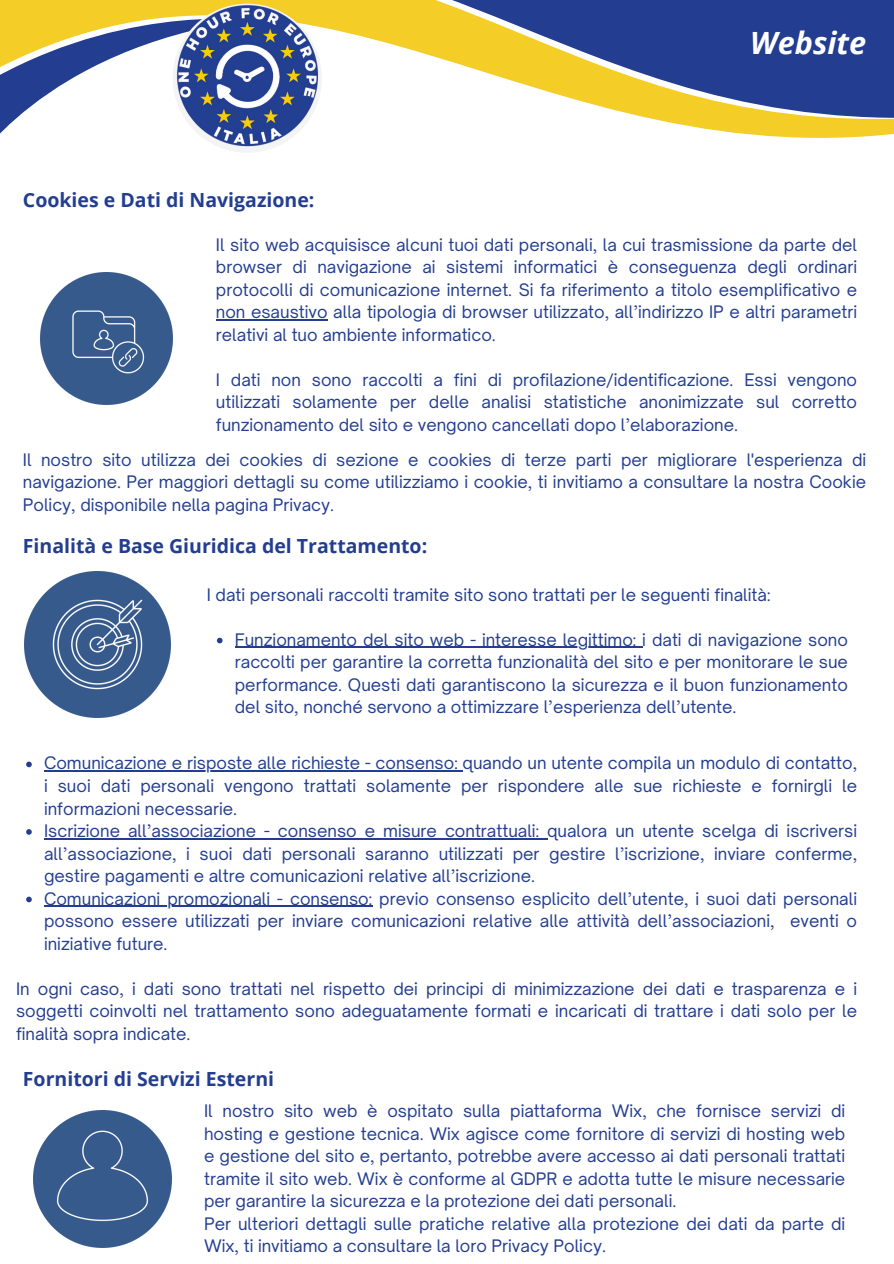
<style>
.page{position:relative;width:894px;height:1264px;background:#fff}
.page>*{position:absolute;margin:0;border:0;box-sizing:border-box;transform-origin:0 0}
.t1{font:italic 700 30.6px "Open Sans";color:#fff}
.t2{font:700 19.5px "Open Sans";color:#233e90}
.t3{font:16.5px/22.5px "Open Sauce One";color:#233e90;text-align:justify}
</style>
<div class="page">
<svg style="left:0;top:0;width:893px;height:138px"></svg>
<svg style="left:0;top:3px;width:171px;height:135px"></svg>
<img style="left:171px;top:0;width:152px;height:152px">
<img style="left:41px;top:273px;width:132px;height:131px">
<img style="left:34px;top:1110px;width:137px;height:137px">
<hr style="left:216px;top:319px;width:111px;height:1px;background:#233e90">
<img style="left:25px;top:571px;width:146px;height:146px">
<svg style="left:217px;top:637px;width:5px;height:6px"></svg>
<hr style="left:235px;top:646px;width:407px;height:2px;background:#233e90">
<svg style="left:26px;top:761px;width:6px;height:6px"></svg>
<hr style="left:44px;top:770px;width:418px;height:1px;background:#233e90">
<svg style="left:26px;top:829px;width:6px;height:5px"></svg>
<hr style="left:44px;top:838px;width:503px;height:1px;background:#233e90">
<svg style="left:26px;top:896px;width:6px;height:6px"></svg>
<hr style="left:44px;top:905px;width:328px;height:1px;background:#233e90">
<p class="t2" style="left:23px;top:187px;width:293px">Cookies e Dati di Navigazione:</p>
<h2 class="t1" style="left:750px;top:21px;width:117px">Website</h2>
<p class="t3" style="left:216px;top:233px;width:642px">Il sito web acquisisce alcuni tuoi dati personali, la cui trasmissione da parte del browser di navigazione ai sistemi informatici è conseguenza degli ordinari protocolli di comunicazione internet. Si fa riferimento a titolo esemplificativo e non esaustivo alla tipologia di browser utilizzato, all’indirizzo IP e altri parametri relativi al tuo ambiente informatico.</p>
<p class="t3" style="left:216px;top:368px;width:642px">I dati non sono raccolti a fini di profilazione/identificazione. Essi vengono utilizzati solamente per delle analisi statistiche anonimizzate sul corretto funzionamento del sito e vengono cancellati dopo l’elaborazione.</p>
<h1 class="t3" style="left:23px;top:448px;width:844px">Il nostro sito utilizza dei cookies di sezione e cookies di terze parti per migliorare l'esperienza di navigazione. Per maggiori dettagli su come utilizziamo i cookie, ti invitiamo a consultare la nostra Cookie Policy, disponibile nella pagina Privacy.</h1>
<p class="t2" style="left:23px;top:532px;width:406px">Finalità e Base Giuridica del Trattamento:</p>
<p class="t3" style="left:207px;top:583px;width:565px">I dati personali raccolti tramite sito sono trattati per le seguenti finalità:</p>
<p class="t3" style="left:235px;top:628px;width:614px">Funzionamento del sito web - interesse legittimo: i dati di navigazione sono raccolti per garantire la corretta funzionalità del sito e per monitorare le sue performance. Questi dati garantiscono la sicurezza e il buon funzionamento del sito, nonché servono a ottimizzare l’esperienza dell’utente.</p>
<h2 class="t3" style="left:44px;top:752px;width:814px">Comunicazione e risposte alle richieste - consenso: quando un utente compila un modulo di contatto, i suoi dati personali vengono trattati solamente per rispondere alle sue richieste e fornirgli le informazioni necessarie.</h2>
<p class="t3" style="left:44px;top:819px;width:814px">Iscrizione all’associazione - consenso e misure contrattuali: qualora un utente scelga di iscriversi all’associazione, i suoi dati personali saranno utilizzati per gestire l’iscrizione, inviare conferme, gestire pagamenti e altre comunicazioni relative all’iscrizione.</p>
<p class="t3" style="left:44px;top:887px;width:814px">Comunicazioni promozionali - consenso: previo consenso esplicito dell’utente, i suoi dati personali possono essere utilizzati per inviare comunicazioni relative alle attività dell’associazioni, eventi o iniziative future.</p>
<p class="t3" style="left:16px;top:977px;width:842px">In ogni caso, i dati sono trattati nel rispetto dei principi di minimizzazione dei dati e trasparenza e i soggetti coinvolti nel trattamento sono adeguatamente formati e incaricati di trattare i dati solo per le finalità sopra indicate.</p>
<p class="t2" style="left:23px;top:1064px;width:252px">Fornitori di Servizi Esterni</p>
<p class="t3" style="left:204px;top:1099px;width:642px">Il nostro sito web è ospitato sulla piattaforma Wix, che fornisce servizi di hosting e gestione tecnica. Wix agisce come fornitore di servizi di hosting web e gestione del sito e, pertanto, potrebbe avere accesso ai dati personali trattati tramite il sito web. Wix è conforme al GDPR e adotta tutte le misure necessarie per garantire la sicurezza e la protezione dei dati personali.</p>
<p class="t3" style="left:204px;top:1212px;width:642px">Per ulteriori dettagli sulle pratiche relative alla protezione dei dati da parte di<br>Wix, ti invitiamo a consultare la loro Privacy Policy.</p>
</div>
